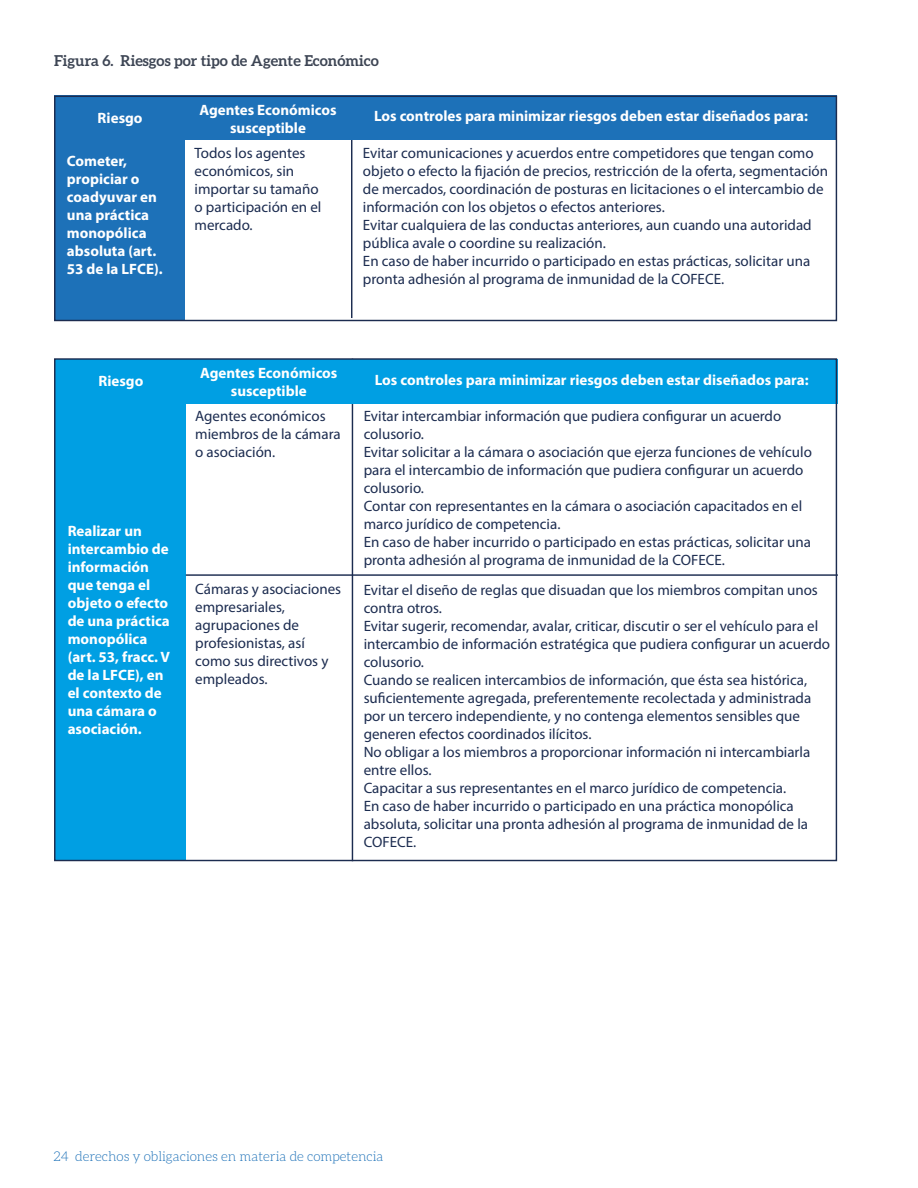
<style>
.page{position:relative;width:918px;height:1188px;background:#fff}
.page>*{position:absolute;margin:0;border:0;box-sizing:border-box;transform-origin:0 0}
.t1{font:15px/18px "Myriad Pro";color:#1c2c50}
.t2{font:700 15px/18px "Myriad Pro";color:#fff}
.t3{font:700 15px "Aleo";color:#3d4554}
.t4{font:300 13.5px "Aleo";color:#1d71b8}
</style>
<div class="page">
<div style="left:55px;top:126px;width:130px;height:195px;background:#1d71b8"></div>
<hr style="left:351px;top:96px;width:1px;height:222px;background:#1c2c50">
<div style="left:55px;top:96px;width:782px;height:44px;background:#1d71b8"></div>
<div style="left:55px;top:389px;width:131px;height:472px;background:#009fe3"></div>
<hr style="left:352px;top:359px;width:1px;height:502px;background:#1c2c50">
<div style="left:55px;top:359px;width:783px;height:44px;background:#009fe3"></div>
<div style="left:54px;top:96px;width:783px;height:225px;border:1px solid #1c2c50"></div>
<hr style="left:186px;top:574px;width:652px;height:2px;background:#1c2c50">
<p class="t3" style="left:54px;top:52px;width:326px">Figura 6. Riesgos por tipo de Agente Económico</p>
<p class="t2" style="left:98px;top:108px;width:47px">Riesgo</p>
<p class="t2" style="left:67px;top:152px;width:97px">Cometer, propiciar o coadyuvar en una práctica monopólica absoluta (art.<br>53 de la LFCE).</p>
<p class="t2" style="left:199px;top:100px;width:139px;text-align:center">Agentes Económicos susceptible</p>
<p class="t2" style="left:374px;top:107px;width:435px">Los controles para minimizar riesgos deben estar diseñados para:</p>
<p class="t1" style="left:195px;top:144px;width:128px">Todos los agentes económicos, sin importar su tamaño o participación en el mercado.</p>
<p class="t1" style="left:363px;top:144px;width:467px">Evitar comunicaciones y acuerdos entre competidores que tengan como objeto o efecto la fijación de precios, restricción de la oferta, segmentación de mercados, coordinación de posturas en licitaciones o el intercambio de información con los objetos o efectos anteriores.<br>Evitar cualquiera de las conductas anteriores, aun cuando una autoridad pública avale o coordine su realización.<br>En caso de haber incurrido o participado en estas prácticas, solicitar una pronta adhesión al programa de inmunidad de la COFECE.</p>
<p class="t2" style="left:98px;top:371px;width:47px">Riesgo</p>
<p class="t2" style="left:68px;top:521px;width:104px">Realizar un intercambio de información que tenga el objeto o efecto de una práctica monopólica (art. 53, fracc. V de la LFCE), en el contexto de una cámara o asociación.</p>
<p class="t2" style="left:200px;top:363px;width:139px;text-align:center">Agentes Económicos susceptible</p>
<p class="t2" style="left:375px;top:370px;width:435px">Los controles para minimizar riesgos deben estar diseñados para:</p>
<p class="t1" style="left:195px;top:407px;width:147px">Agentes económicos miembros de la cámara o asociación.</p>
<p class="t1" style="left:364px;top:407px;width:450px">Evitar intercambiar información que pudiera configurar un acuerdo colusorio.<br>Evitar solicitar a la cámara o asociación que ejerza funciones de vehículo para el intercambio de información que pudiera configurar un acuerdo colusorio.<br>Contar con representantes en la cámara o asociación capacitados en el marco jurídico de competencia.<br>En caso de haber incurrido o participado en estas prácticas, solicitar una pronta adhesión al programa de inmunidad de la COFECE.</p>
<p class="t1" style="left:364px;top:581px;width:468px">Evitar el diseño de reglas que disuadan que los miembros compitan unos contra otros.<br>Evitar sugerir, recomendar, avalar, criticar, discutir o ser el vehículo para el intercambio de información estratégica que pudiera configurar un acuerdo colusorio.<br>Cuando se realicen intercambios de información, que ésta sea histórica, suficientemente agregada, preferentemente recolectada y administrada por un tercero independiente, y no contenga elementos sensibles que generen efectos coordinados ilícitos.<br>No obligar a los miembros a proporcionar información ni intercambiarla entre ellos.<br>Capacitar a sus representantes en el marco jurídico de competencia.<br>En caso de haber incurrido o participado en una práctica monopólica absoluta, solicitar una pronta adhesión al programa de inmunidad de la COFECE.</p>
<p class="t1" style="left:195px;top:580px;width:147px">Cámaras y asociaciones empresariales, agrupaciones de profesionistas, así como sus directivos y empleados.</p>
<p class="t4" style="left:53px;top:1149px;width:332px">24 derechos y obligaciones en materia de competencia</p>
</div>
